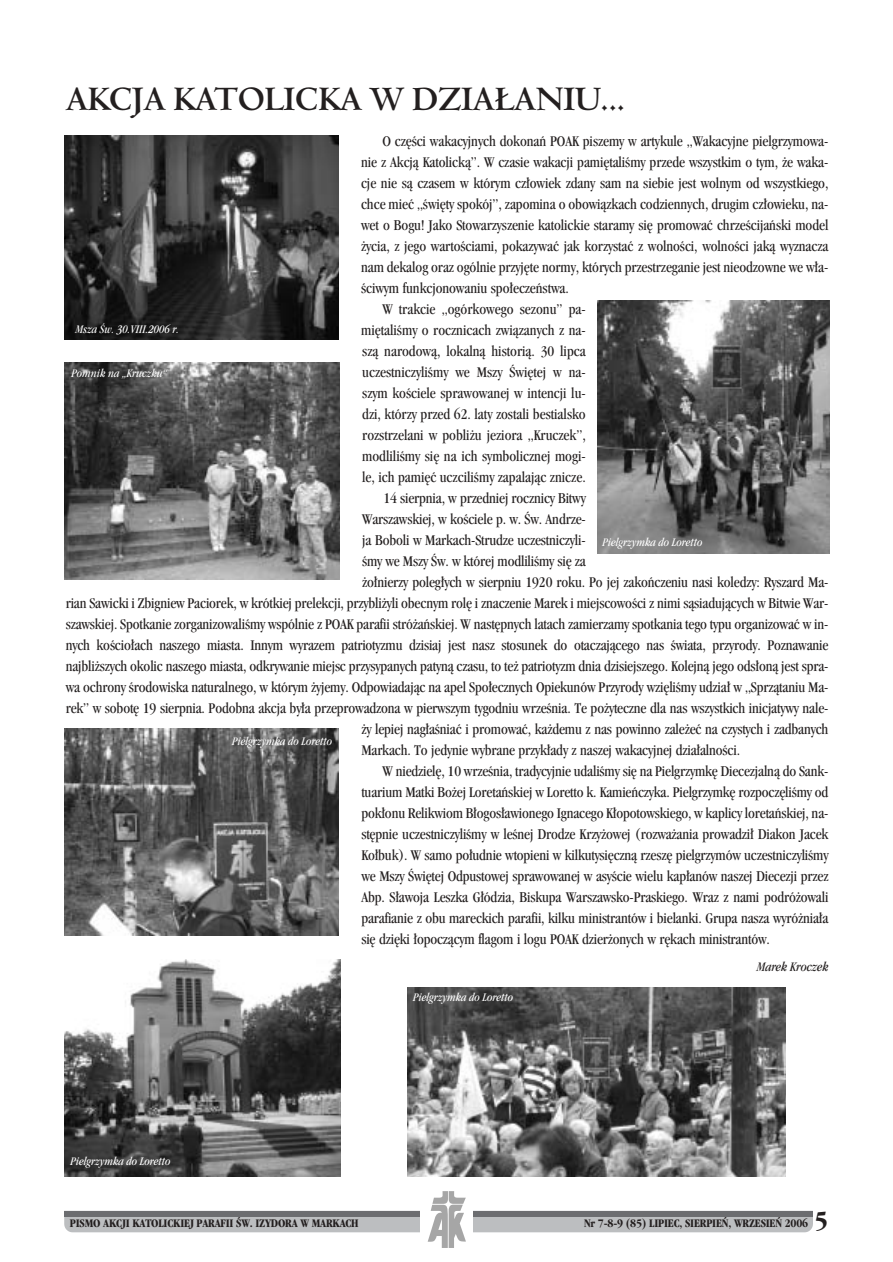
<style>
.page{position:relative;width:893px;height:1262px;background:#fff}
.page>*{position:absolute;margin:0;border:0;box-sizing:border-box;transform-origin:0 0}
.t1{font:700 36px "Venetian 301 PL";letter-spacing:-.025em;color:#231f1f}
.t2{font:700 condensed 27px "Pgaramond";color:#231f1f}
.t3{font:condensed 15.3px "Pgaramond";letter-spacing:-.01em;color:#231f1f}
.t4{font:italic condensed 13.5px "Pgaramond";color:#231f1f}
.t5{font:italic condensed 12px "Pgaramond";color:#fff}
.t6{font:700 condensed 12px "Pgaramond";letter-spacing:-.015em;color:#231f1f}
</style>
<div class="page">
<svg style="left:64px;top:1191px;width:749px;height:56px"></svg>
<img style="left:597px;top:300px;width:232px;height:253px">
<img style="left:407px;top:987px;width:378px;height:189px">
<img style="left:64px;top:363px;width:276px;height:216px">
<img style="left:64px;top:135px;width:274px;height:204px">
<img style="left:64px;top:959px;width:277px;height:217px">
<img style="left:64px;top:728px;width:275px;height:207px">
<h1 class="t1" style="left:66px;top:84px;width:561px">AKCJA KATOLICKA W DZIA¸ANIU...</h1>
<p class="t3" style="left:382px;top:136px;width:447px">O cz´Êci wakacyjnych dokonaƒ POAK piszemy w artykule „Wakacyjne pielgrzymowa-</p>
<p class="t3" style="left:361px;top:157px;width:469px">nie z Akcjà Katolickà”. W czasie wakacji pami´taliÊmy przede wszystkim o tym, ˝e waka-</p>
<p class="t3" style="left:361px;top:178px;width:469px">cje nie sà czasem w którym cz∏owiek zdany sam na siebie jest wolnym od wszystkiego,</p>
<p class="t3" style="left:361px;top:199px;width:469px">chce mieç „Êwi´ty spokój”, zapomina o obowiàzkach codziennych, drugim cz∏owieku, na-</p>
<p class="t3" style="left:361px;top:220px;width:469px">wet o Bogu! Jako Stowarzyszenie katolickie staramy si´ promowaç chrzeÊcijaƒski model</p>
<p class="t3" style="left:361px;top:241px;width:469px">˝ycia, z jego wartoÊciami, pokazywaç jak korzystaç z wolnoÊci, wolnoÊci jakà wyznacza</p>
<p class="t3" style="left:361px;top:262px;width:469px">nam dekalog oraz ogólnie przyj´te normy, których przestrzeganie jest nieodzowne we w∏a-</p>
<p class="t3" style="left:361px;top:283px;width:209px">Êciwym funkcjonowaniu spo∏eczeƒstwa.</p>
<p class="t3" style="left:382px;top:304px;width:205px">W trakcie „ogórkowego sezonu” pa-</p>
<p class="t3" style="left:361px;top:325px;width:226px">mi´taliÊmy o rocznicach zwiàzanych z na-</p>
<p class="t3" style="left:362px;top:346px;width:225px">szà narodowà, lokalnà historià. 30 lipca</p>
<p class="t3" style="left:362px;top:367px;width:225px">uczestniczyliÊmy we Mszy Âwi´tej w na-</p>
<p class="t3" style="left:362px;top:388px;width:225px">szym koÊciele sprawowanej w intencji lu-</p>
<p class="t3" style="left:362px;top:409px;width:225px">dzi, którzy przed 62. laty zostali bestialsko</p>
<p class="t3" style="left:362px;top:430px;width:225px">rozstrzelani w pobli˝u jeziora „Kruczek”,</p>
<p class="t3" style="left:362px;top:451px;width:225px">modliliÊmy si´ na ich symbolicznej mogi-</p>
<p class="t3" style="left:362px;top:472px;width:225px">le, ich pami´ç uczciliÊmy zapalajàc znicze.</p>
<p class="t3" style="left:383px;top:493px;width:204px">14 sierpnia, w przedniej rocznicy Bitwy</p>
<p class="t3" style="left:362px;top:514px;width:225px">Warszawskiej, w koÊciele p. w. Âw. Andrze-</p>
<p class="t3" style="left:362px;top:535px;width:225px">ja Boboli w Markach-Strudze uczestniczyli-</p>
<p class="t3" style="left:362px;top:556px;width:225px">Êmy we Mszy Âw. w której modliliÊmy si´ za</p>
<p class="t3" style="left:362px;top:577px;width:468px">˝o∏nierzy poleg∏ych w sierpniu 1920 roku. Po jej zakoƒczeniu nasi koledzy: Ryszard Ma-</p>
<p class="t3" style="left:66px;top:598px;width:764px">rian Sawicki i Zbigniew Paciorek, w krótkiej prelekcji, przybli˝yli obecnym rol´ i znaczenie Marek i miejscowoÊci z nimi sàsiadujàcych w Bitwie War-</p>
<p class="t3" style="left:66px;top:619px;width:764px">szawskiej. Spotkanie zorganizowaliÊmy wspólnie z POAK parafii stró˝aƒskiej. W nast´pnych latach zamierzamy spotkania tego typu organizowaç w in-</p>
<p class="t3" style="left:66px;top:640px;width:764px">nych koÊcio∏ach naszego miasta. Innym wyrazem patriotyzmu dzisiaj jest nasz stosunek do otaczajàcego nas Êwiata, przyrody. Poznawanie</p>
<p class="t3" style="left:66px;top:661px;width:764px">najbli˝szych okolic naszego miasta, odkrywanie miejsc przysypanych patynà czasu, to te˝ patriotyzm dnia dzisiejszego. Kolejnà jego ods∏onà jest spra-</p>
<p class="t3" style="left:66px;top:682px;width:764px">wa ochrony Êrodowiska naturalnego, w którym ˝yjemy. Odpowiadajàc na apel Spo∏ecznych Opiekunów Przyrody wzi´liÊmy udzia∏ w „Sprzàtaniu Ma-</p>
<p class="t3" style="left:66px;top:703px;width:764px">rek” w sobot´ 19 sierpnia. Podobna akcja by∏a przeprowadzona w pierwszym tygodniu wrzeÊnia. Te po˝yteczne dla nas wszystkich inicjatywy nale-</p>
<p class="t3" style="left:361px;top:724px;width:468px">˝y lepiej nag∏aÊniaç i promowaç, ka˝demu z nas powinno zale˝eç na czystych i zadbanych</p>
<p class="t3" style="left:361px;top:745px;width:380px">Markach. To jedynie wybrane przyk∏ady z naszej wakacyjnej dzia∏alnoÊci.</p>
<p class="t3" style="left:382px;top:766px;width:447px">W niedziel´, 10 wrzeÊnia, tradycyjnie udaliÊmy si´ na Pielgrzymk´ Diecezjalnà do Sank-</p>
<p class="t3" style="left:361px;top:787px;width:468px">tuarium Matki Bo˝ej Loretaƒskiej w Loretto k. Kamieƒczyka. Pielgrzymk´ rozpocz´liÊmy od</p>
<p class="t3" style="left:361px;top:808px;width:468px">pok∏onu Relikwiom B∏ogos∏awionego Ignacego K∏opotowskiego, w kaplicy loretaƒskiej, na-</p>
<p class="t3" style="left:361px;top:829px;width:468px">st´pnie uczestniczyliÊmy w leÊnej Drodze Krzy˝owej (rozwa˝ania prowadzi∏ Diakon Jacek</p>
<p class="t3" style="left:361px;top:850px;width:468px">Ko∏buk). W samo po∏udnie wtopieni w kilkutysi´cznà rzesz´ pielgrzymów uczestniczyliÊmy</p>
<p class="t3" style="left:361px;top:871px;width:468px">we Mszy Âwi´tej Odpustowej sprawowanej w asyÊcie wielu kap∏anów naszej Diecezji przez</p>
<p class="t3" style="left:361px;top:892px;width:468px">Abp. S∏awoja Leszka G∏ódzia, Biskupa Warszawsko-Praskiego. Wraz z nami podró˝owali</p>
<p class="t3" style="left:361px;top:913px;width:468px">parafianie z obu mareckich parafii, kilku ministrantów i bielanki. Grupa nasza wyró˝nia∏a</p>
<p class="t3" style="left:361px;top:934px;width:410px">si´ dzi´ki ∏opoczàcym flagom i logu POAK dzier˝onych w r´kach ministrantów.</p>
<p class="t4" style="left:757px;top:962px;width:73px">Marek Kroczek</p>
<p class="t5" style="left:76px;top:326px;width:105px">Msza Âw. 30.VIII.2006 r.</p>
<p class="t5" style="left:72px;top:369px;width:97px">Pomnik na „Kruczku“</p>
<p class="t5" style="left:602px;top:538px;width:101px">Pielgrzymka do Loretto</p>
<p class="t5" style="left:232px;top:737px;width:101px">Pielgrzymka do Loretto</p>
<p class="t5" style="left:71px;top:1157px;width:101px">Pielgrzymka do Loretto</p>
<p class="t5" style="left:413px;top:994px;width:101px">Pielgrzymka do Loretto</p>
<p class="t6" style="left:70px;top:1219px;width:290px">PISMO AKCJI KATOLICKIEJ PARAFII ÂW. IZYDORA W MARKACH</p>
<p class="t6" style="left:584px;top:1219px;width:226px">Nr 7-8-9 (85) LIPIEC, SIERPIE¡, WRZESIE¡ 2006</p>
<h2 class="t2" style="left:814px;top:1212px;width:15px">5</h2>
</div>
